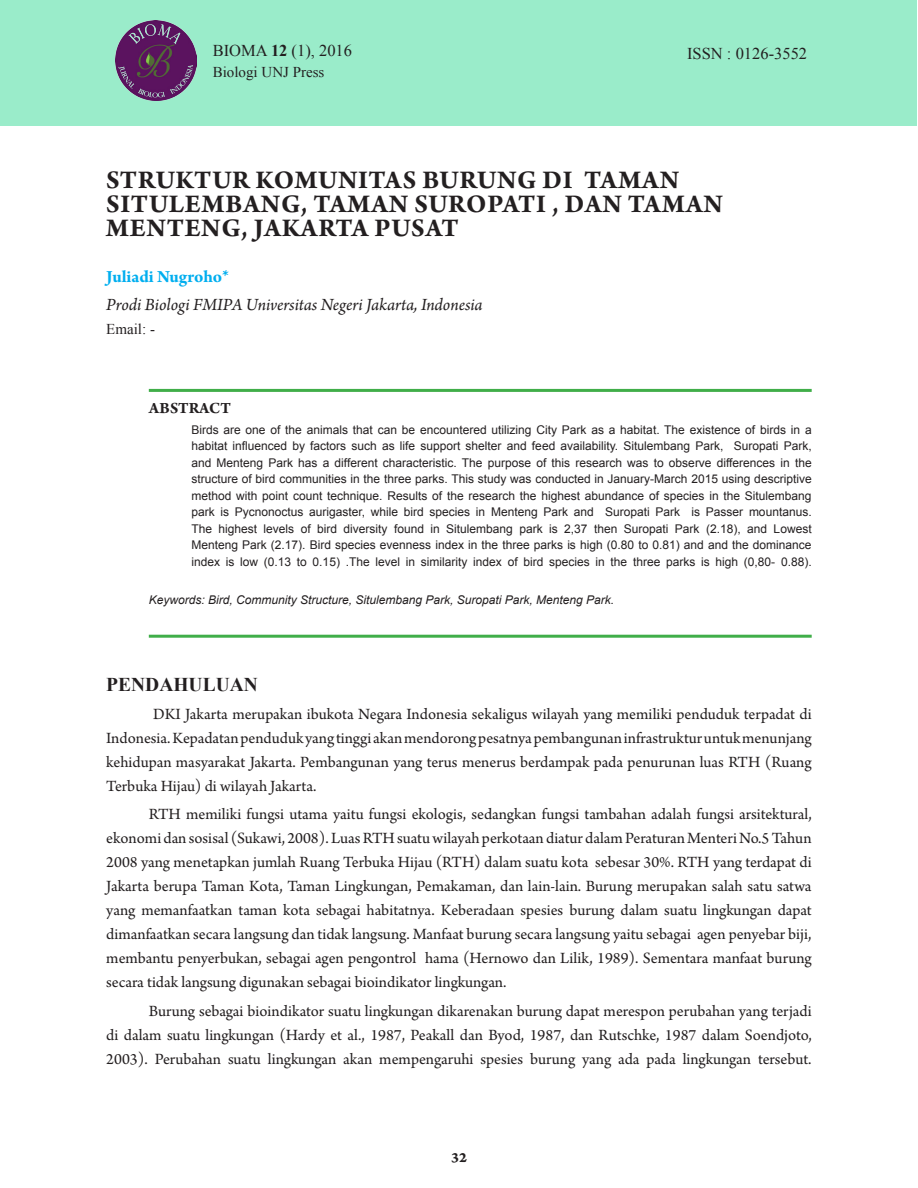
<style>
.page{position:relative;width:918px;height:1188px;background:#fff}
.page>*{position:absolute;margin:0;border:0;box-sizing:border-box;transform-origin:0 0}
.Bioma_Title_Indonesi{font:700 27px/24px "Arno Pro";letter-spacing:.025em;color:#231f20}
.Bioma_Heading_1_Firs{font:700 19.5px "Times New Roman";color:#231f20}
.Affiliation{font:italic 18px "Arno Pro";letter-spacing:-.005em;color:#231f20}
.Bioma_Authors{font:700 18px "Arno Pro";color:#00aeef}
.Bioma_Paragraph{font:16.5px/24px "Arno Pro";color:#231f20;text-align:justify}
.t1{font:16.5px "Times New Roman";color:#231f20}
.Bioma_Abstract_Headi{font:700 16.5px "Arno Pro";color:#231f20}
.Email{font:15px "Times New Roman";color:#231f20}
.t2{font:15px "Arno Pro Bold Caption";color:#231f20}
.Bioma_Abstract_Conte{font:12px/16.5px "Arial";color:#231f20;text-align:justify}
.Bioma_Keywords{font:italic 12px "Arial";color:#231f20}
.s1{font-weight:700}
</style>
<div class="page">
<div style="left:1px;top:0;width:916px;height:125px;background:#9aecca"></div>
<img style="left:116px;top:20px;width:80px;height:81px">
<hr style="left:149px;top:389px;width:663px;height:3px;background:#40ae49">
<hr style="left:149px;top:635px;width:663px;height:3px;background:#40ae49">
<p class="t1" style="left:213px;top:39px;width:141px">BIOMA <span class="s1">12</span> (1), 2016</p>
<p class="t1" style="left:687px;top:42px;width:122px">ISSN : 0126-3552</p>
<p class="Email" style="left:213px;top:62px;width:113px">Biologi UNJ Press</p>
<p class="Bioma_Title_Indonesi" style="left:106px;top:170px;width:618px">STRUKTUR KOMUNITAS BURUNG DI TAMAN<br>SITULEMBANG, TAMAN SUROPATI , DAN TAMAN<br>MENTENG, JAKARTA PUSAT</p>
<p class="Bioma_Authors" style="left:106px;top:266px;width:124px">Juliadi Nugroho*</p>
<p class="Affiliation" style="left:106px;top:294px;width:378px">Prodi Biologi FMIPA Universitas Negeri Jakarta, Indonesia</p>
<p class="Email" style="left:106px;top:319px;width:50px">Email: -</p>
<p class="Bioma_Abstract_Headi" style="left:149px;top:399px;width:78px">Abstract</p>
<p class="Bioma_Abstract_Conte" style="left:191px;top:422px;width:622px">Birds are one of the animals that can be encountered utilizing City Park as a habitat. The existence of birds in a habitat influenced by factors such as life support shelter and feed availability. Situlembang Park, Suropati Park, and Menteng Park has a different characteristic. The purpose of this research was to observe differences in the structure of bird communities in the three parks. This study was conducted in January-March 2015 using descriptive method with point count technique. Results of the research the highest abundance of species in the Situlembang park is Pycnonoctus aurigaster, while bird species in Menteng Park and Suropati Park is Passer mountanus.<br>The highest levels of bird diversity found in Situlembang park is 2,37 then Suropati Park (2.18), and Lowest Menteng Park (2.17). Bird species evenness index in the three parks is high (0.80 to 0.81) and and the dominance index is low (0.13 to 0.15) .The level in similarity index of bird species in the three parks is high (0,80- 0.88).</p>
<p class="Bioma_Keywords" style="left:149px;top:592px;width:467px">Keywords: Bird, Community Structure, Situlembang Park, Suropati Park, Menteng Park.</p>
<p class="Bioma_Heading_1_Firs" style="left:106px;top:671px;width:153px">PENDAHULUAN</p>
<p class="Bioma_Paragraph" style="left:106px;top:703px;width:707px;text-indent:47px">DKI Jakarta merupakan ibukota Negara Indonesia sekaligus wilayah yang memiliki penduduk terpadat di Indonesia. Kepadatan penduduk yang tinggi akan mendorong pesatnya pembangunan infrastruktur untuk menunjang kehidupan masyarakat Jakarta. Pembangunan yang terus menerus berdampak pada penurunan luas RTH (Ruang Terbuka Hijau) di wilayah Jakarta.</p>
<p class="Bioma_Paragraph" style="left:106px;top:803px;width:707px;text-indent:43px">RTH memiliki fungsi utama yaitu fungsi ekologis, sedangkan fungsi tambahan adalah fungsi arsitektural, ekonomi dan sosisal (Sukawi, 2008). Luas RTH suatu wilayah perkotaan diatur dalam Peraturan Menteri No.5 Tahun 2008 yang menetapkan jumlah Ruang Terbuka Hijau (RTH) dalam suatu kota sebesar 30%. RTH yang terdapat di Jakarta berupa Taman Kota, Taman Lingkungan, Pemakaman, dan lain-lain. Burung merupakan salah satu satwa yang memanfaatkan taman kota sebagai habitatnya. Keberadaan spesies burung dalam suatu lingkungan dapat dimanfaatkan secara langsung dan tidak langsung. Manfaat burung secara langsung yaitu sebagai agen penyebar biji, membantu penyerbukan, sebagai agen pengontrol hama (Hernowo dan Lilik, 1989). Sementara manfaat burung secara tidak langsung digunakan sebagai bioindikator lingkungan.</p>
<p class="Bioma_Paragraph" style="left:106px;top:1000px;width:707px;text-indent:43px">Burung sebagai bioindikator suatu lingkungan dikarenakan burung dapat merespon perubahan yang terjadi di dalam suatu lingkungan (Hardy et al., 1987, Peakall dan Byod, 1987, dan Rutschke, 1987 dalam Soendjoto, 2003). Perubahan suatu lingkungan akan mempengaruhi spesies burung yang ada pada lingkungan tersebut.</p>
<p class="t2" style="left:451px;top:1148px;width:17px">32</p>
</div>
